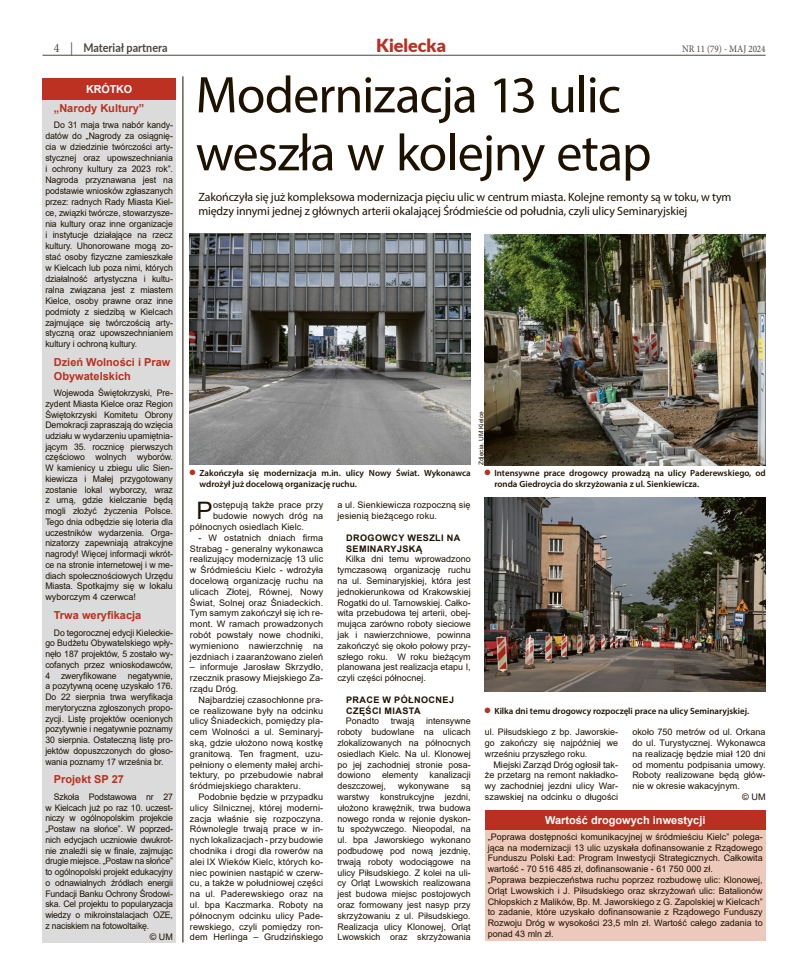
<style>
.page{position:relative;width:794px;height:978px;background:#fff}
.page>*{position:absolute;margin:0;border:0;box-sizing:border-box;transform-origin:0 0}
.Tytul_duży_cienki{font:52px/58px "Myriad Pro";letter-spacing:-.02em;color:#1d1100}
.Inicjal{font:24.1px "Arial";color:#1d1100}
.t1{font:900 18px "Lato";color:#b93020}
.Podtytul{font:12px/14.4px "Myriad Pro";letter-spacing:-.01em;color:#1d1100}
.t2{font:700 12px "Lato";color:#4b4640;scale:.9 1}
.Tytul_do_skrotu{font:700 11px/13.2px "Arial";color:#b93020}
.Tekst_podstawowy{font:700 11px "Arial";color:#fff}
.Tytul_na_rastrze{font:700 11px "Arial";letter-spacing:-.01em;color:#fff}
.t3{font:10px "Minion Pro";color:#4b4640;scale:.9 1}
.Tekst_podstawowy-2{font:9px/10.8px "Arial";color:#1d1100;text-align:justify}
.Tekst_podstawowy-3{font:9px/10.7px "Arial";color:#1d1100;text-align:justify;scale:.96 1}
.t4{font:600 9px/10.8px "Myriad Pro";color:#1d1100}
.Inicjal-2{font:9px "Arial";letter-spacing:.01em;color:#1d1100}
.SRODTYTUL{font:700 9px/10.8px "Arial";letter-spacing:.045em;color:#1d1100}
.t5{font:6.5px "Arial";color:#1d1100}
.s1{font-family:"Minion Pro";font-weight:400;font-size:13px}
</style>
<div class="page">
<hr style="left:43px;top:55px;width:722px;height:1px;background:#4b4640">
<hr style="left:183px;top:76px;width:1px;height:867px;background:#1d1100">
<img style="left:190px;top:233px;width:281px;height:231px">
<div style="left:43px;top:100px;width:133px;height:843px;background:#dbdbdb"></div>
<div style="left:43px;top:78px;width:133px;height:22px;background:#bd3123"></div>
<div style="left:485px;top:830px;width:280px;height:110px;background:#edc9bb"></div>
<div style="left:485px;top:810px;width:280px;height:20px;background:#b93020"></div>
<img style="left:485px;top:234px;width:280px;height:231px">
<img style="left:485px;top:498px;width:280px;height:194px">
<p class="t2" style="left:54px;top:39px;width:128px"><span class="s1">4 |</span> Materiał partnera</p>
<h3 class="t1" style="left:376px;top:32px;width:71px">Kielecka</h3>
<p class="t3" style="left:682px;top:43px;width:94px">NR 11 (79) - MAJ 2024</p>
<h1 class="Tytul_duży_cienki" style="left:196px;top:65px;width:457px">Modernizacja 13 ulic weszła w kolejny etap</h1>
<h1 class="Tytul_na_rastrze" style="left:86px;top:81px;width:48px">KRÓTKO</h1>
<h2 class="Tytul_do_skrotu" style="left:54px;top:101px;width:92px">„Narody Kultury”</h2>
<p class="Tekst_podstawowy-2" style="left:45px;top:120px;width:129px;text-indent:9px">Do 31 maja trwa nabór kandy&shy;datów do „Nagrody za osiągnię&shy;cia w dziedzinie twórczości arty&shy;stycznej oraz upowszechniania i ochrony kultury za 2023 rok”.<br>Nagroda przyznawana jest na podstawie wniosków zgłaszanych przez: radnych Rady Miasta Kiel&shy;ce, związki twórcze, stowarzysze&shy;nia kultury oraz inne organizacje i instytucje działające na rzecz kultury. Uhonorowane mogą zo&shy;stać osoby fizyczne zamieszkałe w Kielcach lub poza nimi, których działalność artystyczna i kultu&shy;ralna związana jest z miastem Kielce, osoby prawne oraz inne podmioty z siedzibą w Kielcach zajmujące się twórczością arty&shy;styczną oraz upowszechnianiem kultury i ochroną kultury.</p>
<h2 class="Tytul_do_skrotu" style="left:54px;top:356px;width:118px">Dzień Wolności i Praw<br>Obywatelskich</h2>
<p class="Tekst_podstawowy-2" style="left:45px;top:387px;width:129px;text-indent:9px">Wojewoda Świętokrzyski, Pre&shy;zydent Miasta Kielce oraz Region Świętokrzyski Komitetu Obrony Demokracji zapraszają do wzięcia udziału w wydarzeniu upamiętnia&shy;jącym 35. rocznicę pierwszych częściowo wolnych wyborów.<br>W kamienicy u zbiegu ulic Sien&shy;kiewicza i Małej przygotowany zostanie lokal wyborczy, wraz z urną, gdzie kielczanie będą mogli złożyć życzenia Polsce.<br>Tego dnia odbędzie się loteria dla uczestników wydarzenia. Orga&shy;nizatorzy zapewniają atrakcyjne nagrody! Więcej informacji wkrót&shy;ce na stronie internetowej i w me&shy;diach społecznościowych Urzędu Miasta. Spotkajmy się w lokalu wyborczym 4 czerwca!</p>
<h2 class="Tytul_do_skrotu" style="left:54px;top:609px;width:89px">Trwa weryfikacja</h2>
<p class="Tekst_podstawowy-3" style="left:45px;top:627px;width:134px;text-indent:9px">Do tegorocznej edycji Kieleckie&shy;go Budżetu Obywatelskiego wpły&shy;nęło 187 projektów, 5 zostało wy&shy;cofanych przez wnioskodawców, 4 zweryfikowane negatywnie, a pozytywną ocenę uzyskało 176.<br>Do 22 sierpnia trwa weryfikacja merytoryczna zgłoszonych propo&shy;zycji. Listę projektów ocenionych pozytywnie i negatywnie poznamy 30 sierpnia. Ostateczną listę pro&shy;jektów dopuszczonych do głoso&shy;wania poznamy 17 września br.</p>
<h2 class="Tytul_do_skrotu" style="left:54px;top:773px;width:72px">Projekt SP 27</h2>
<p class="Tekst_podstawowy-2" style="left:45px;top:791px;width:129px;text-indent:9px">Szkoła Podstawowa nr 27 w Kielcach już po raz 10. uczest&shy;niczy w ogólnopolskim projekcie „Postaw na słońce”. W poprzed&shy;nich edycjach uczniowie dwukrot&shy;nie znaleźli się w finale, zajmując drugie miejsce. „Postaw na słońce” to ogólnopolski projekt edukacyjny o odnawialnych źródłach energii Fundacji Banku Ochrony Środowi&shy;ska. Cel projektu to popularyzacja wiedzy o mikroinstalacjach OZE, z naciskiem na fotowoltaikę.</p>
<p class="Tekst_podstawowy-2" style="left:150px;top:931px;width:25px">© UM</p>
<h2 class="Podtytul" style="left:198px;top:189px;width:534px">Zakończyła się już kompleksowa modernizacja pięciu ulic w centrum miasta. Kolejne remonty są w toku, w tym między innymi jednej z głównych arterii okalającej Śródmieście od południa, czyli ulicy Seminaryjskiej</h2>
<p class="t5" style="left:477px;top:465px;width:55px;rotate:-90deg">Zdjęcia. UM Kielce</p>
<p class="t4" style="left:199px;top:467px;width:273px">Zakończyła się modernizacja m.in. ulicy Nowy Świat. Wykonawca wdrożył już docelową organizację ruchu.</p>
<p class="t4" style="left:494px;top:467px;width:273px">Intensywne prace drogowcy prowadzą na ulicy Paderewskiego, od ronda Giedroycia do skrzyżowania z ul. Sienkiewicza.</p>
<p class="Tekst_podstawowy-2" style="left:337px;top:500px;width:135px">a ul. Sienkiewicza rozpoczną się jesienią bieżącego roku.</p>
<h4 class="SRODTYTUL" style="left:346px;top:532px;width:116px">DROGOWCY WESZLI NA<br>SEMINARYJSKĄ</h4>
<p class="Tekst_podstawowy-2" style="left:337px;top:554px;width:135px;text-indent:9px">Kilka dni temu wprowadzono tymczasową organizację ruchu na ul. Seminaryjskiej, która jest jednokierunkowa od Krakowskiej Rogatki do ul. Tarnowskiej. Całko&shy;wita przebudowa tej arterii, obej&shy;mująca zarówno roboty sieciowe jak i nawierzchniowe, powinna zakończyć się około połowy przy&shy;szłego roku. W roku bieżącym planowana jest realizacja etapu I, czyli części północnej.</p>
<h4 class="SRODTYTUL" style="left:346px;top:694px;width:109px">PRACE W PÓŁNOCNEJ<br>CZĘŚCI MIASTA</h4>
<p class="Tekst_podstawowy-2" style="left:346px;top:716px;width:35px">Ponadto</p>
<p class="Tekst_podstawowy-2" style="left:391px;top:716px;width:25px">trwają</p>
<h3 class="Inicjal" style="left:197px;top:494px;width:18px">P</h3>
<h3 class="Inicjal-2" style="left:213px;top:499px;width:112px">ostępują także prace przy</h3>
<h3 class="Inicjal-2" style="left:213px;top:510px;width:112px">budowie nowych dróg na</h3>
<h3 class="Inicjal-2" style="left:190px;top:521px;width:116px">północnych osiedlach Kielc.</h3>
<p class="Tekst_podstawowy-2" style="left:190px;top:532px;width:135px;text-indent:9px">- W ostatnich dniach firma Strabag - generalny wykonawca realizujący modernizację 13 ulic w Śródmieściu Kielc - wdrożyła docelową organizację ruchu na ulicach Złotej, Równej, Nowy Świat, Solnej oraz Śniadeckich.<br>Tym samym zakończył się ich re&shy;mont. W ramach prowadzonych robót powstały nowe chodniki, wymieniono nawierzchnię na jezdniach i zaaranżowano zieleń</p>
<p class="Tekst_podstawowy-2" style="left:190px;top:662px;width:135px">– informuje Jarosław Skrzydło, rzecznik prasowy Miejskiego Za&shy;rządu Dróg.</p>
<p class="Tekst_podstawowy-2" style="left:190px;top:694px;width:135px;text-indent:9px">Najbardziej czasochłonne pra&shy;ce realizowane były na odcinku ulicy Śniadeckich, pomiędzy pla&shy;cem Wolności a ul. Seminaryj&shy;ską, gdzie ułożono nową kostkę granitową. Ten fragment, uzu&shy;pełniony o elementy małej archi&shy;tektury, po przebudowie nabrał śródmiejskiego charakteru.</p>
<p class="Tekst_podstawowy-2" style="left:190px;top:791px;width:135px;text-indent:9px">Podobnie będzie w przypadku ulicy Silnicznej, której moderni&shy;zacja właśnie się rozpoczyna.<br>Równolegle trwają prace w in&shy;nych lokalizacjach - przy budowie chodnika i drogi dla rowerów na alei IX Wieków Kielc, których ko&shy;niec powinien nastąpić w czerw&shy;cu, a także w południowej części na ul. Paderewskiego oraz na ul. bpa Kaczmarka. Roboty na północnym odcinku ulicy Pade&shy;rewskiego, czyli pomiędzy ron&shy;dem Herlinga – Grudzińskiego</p>
<p class="t4" style="left:494px;top:705px;width:256px">Kilka dni temu drogowcy rozpoczęli prace na ulicy Seminaryjskiej.</p>
<p class="Tekst_podstawowy-2" style="left:337px;top:716px;width:135px;text-indent:89px">intensywne roboty budowlane na ulicach zlokalizowanych na północnych osiedlach Kielc. Na ul. Klonowej po jej zachodniej stronie posa&shy;dowiono</p>
<p class="Tekst_podstawowy-2" style="left:632px;top:727px;width:135px">około 750 metrów od ul. Orkana do ul. Turystycznej. Wykonawca na realizację będzie miał 120 dni od momentu podpisania umowy.<br>Roboty realizowane będą głów&shy;nie w okresie wakacyjnym.</p>
<p class="Tekst_podstawowy-2" style="left:742px;top:791px;width:25px">© UM</p>
<p class="Tekst_podstawowy-2" style="left:485px;top:727px;width:135px">ul. Piłsudskiego z bp. Jaworskie&shy;go zakończy się najpóźniej we wrześniu przyszłego roku.</p>
<p class="Tekst_podstawowy-2" style="left:485px;top:759px;width:135px;text-indent:9px">Miejski Zarząd Dróg ogłosił tak&shy;że przetarg na remont nakładko&shy;wy zachodniej jezdni ulicy War&shy;szawskiej na odcinku o długości</p>
<p class="Tekst_podstawowy-2" style="left:382px;top:770px;width:38px">elementy</p>
<p class="Tekst_podstawowy-2" style="left:429px;top:770px;width:43px">kanalizacji</p>
<p class="Tekst_podstawowy-2" style="left:337px;top:781px;width:50px">deszczowej,</p>
<p class="Tekst_podstawowy-2" style="left:398px;top:781px;width:53px">wykonywane</p>
<p class="Tekst_podstawowy-2" style="left:337px;top:781px;width:135px;text-indent:124px">są warstwy konstrukcyjne jezdni, ułożono krawężnik, trwa budowa nowego ronda w rejonie dyskon&shy;tu spożywczego. Nieopodal, na ul. bpa Jaworskiego wykonano podbudowę pod nową jezdnię, trwają roboty wodociągowe na ulicy Piłsudskiego. Z kolei na uli&shy;cy Orląt Lwowskich realizowana jest budowa miejsc postojowych oraz formowany jest nasyp przy skrzyżowaniu z ul. Piłsudskiego.<br>Realizacja ulicy Klonowej, Orląt Lwowskich oraz skrzyżowania</p>
<p class="Tekst_podstawowy" style="left:545px;top:812px;width:162px">Wartość drogowych inwestycji</p>
<p class="Tekst_podstawowy-2" style="left:488px;top:831px;width:276px">„Poprawa dostępności komunikacyjnej w śródmieściu Kielc” polega&shy;jąca na modernizacji 13 ulic uzyskała dofinansowanie z Rządowego Funduszu Polski Ład: Program Inwestycji Strategicznych. Całkowita wartość - 70 516 485 zł, dofinansowanie - 61 750 000 zł.</p>
<p class="Tekst_podstawowy-2" style="left:488px;top:874px;width:276px">„Poprawa bezpieczeństwa ruchu poprzez rozbudowę ulic: Klonowej, Orląt Lwowskich i J. Piłsudskiego oraz skrzyżowań ulic: Batalionów Chłopskich z Malików, Bp. M. Jaworskiego z G. Zapolskiej w Kielcach” to zadanie, które uzyskało dofinansowanie z Rządowego Funduszy Rozwoju Dróg w wysokości 23,5 mln zł. Wartość całego zadania to ponad 43 mln zł.</p>
</div>
